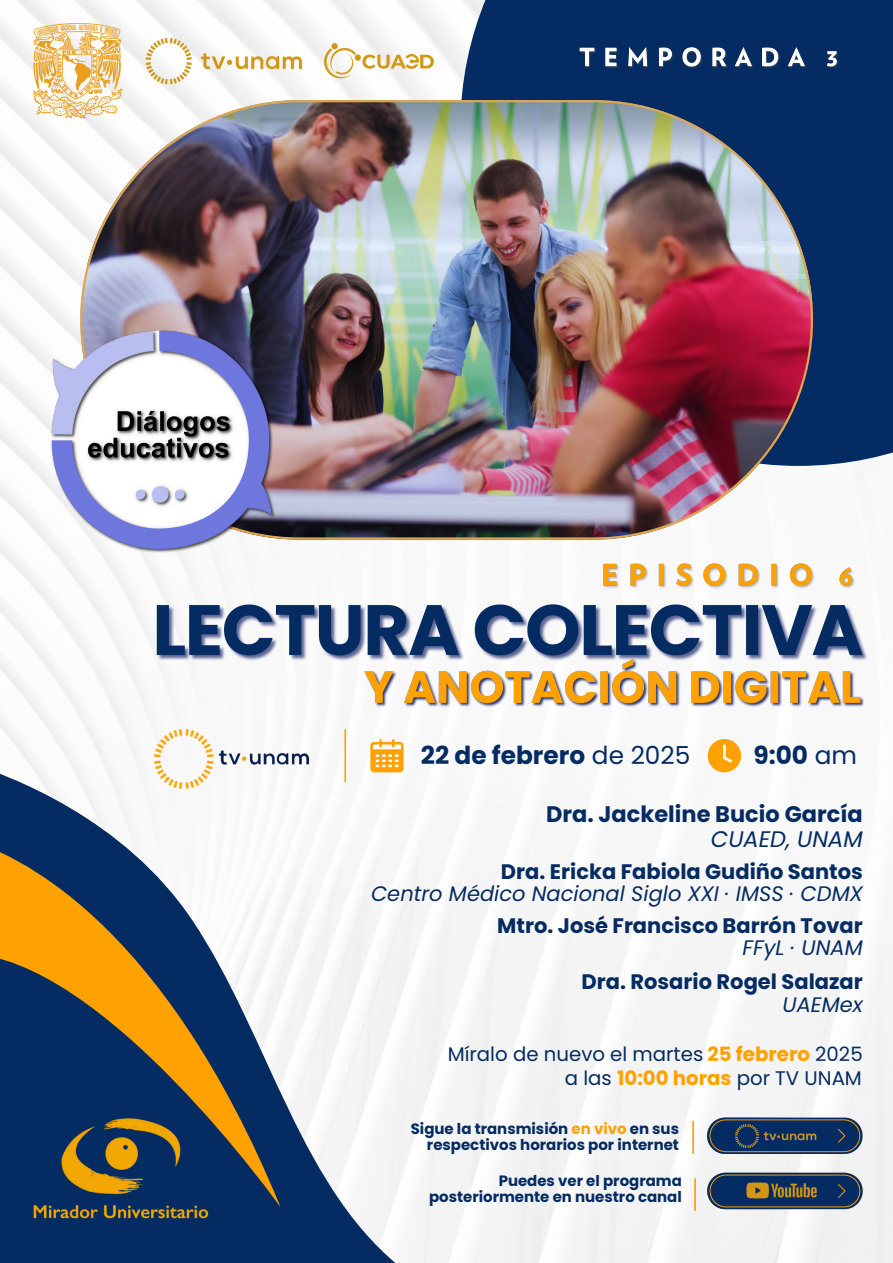
<style>
.page{position:relative;width:893px;height:1263px;background:#fff}
.page>*{position:absolute;margin:0;border:0;box-sizing:border-box;transform-origin:0 0}
.t1{font:700 24.83px "Poppins";color:#042c62}
.t2{font:700 22.5px/24.2px "Poppins";color:#042c62;text-align:right}
.t3{font:italic 21px/22.5px "Poppins";color:#042c62;text-align:right}
.t4{font:700 21px/22.5px "Poppins";color:#042c62;text-align:right}
.t5{font:19.73px "Poppins";color:#042c62}
.t6{font:700 14.92px/15.8px "Poppins";color:#042c62;text-align:right}
.s1{font-weight:400}
.s2{font-weight:400;font-style:italic}
.s3{font-weight:700;font-style:normal}
.s4{font-weight:700;color:#ffa100}
.s5{color:#ffa100}
</style>
<div class="page">
<img style="left:0;top:0;width:893px;height:1263px">
<svg style="left:0;top:762px;width:408px;height:501px;fill:#f5f5f5"></svg>
<svg style="left:0;top:839px;width:281px;height:368px;fill:#042c62"></svg>
<div style="left:460px;top:0;width:433px;height:466px;background:#042c62"></div>
<img style="left:80px;top:100px;width:733px;height:440px">
<img style="left:320px;top:34px;width:118px;height:53px">
<img style="left:141px;top:32px;width:168px;height:58px">
<svg style="left:707px;top:1117px;width:155px;height:37px;background:#384d67"></svg>
<img style="left:733px;top:1121px;width:86px;height:29px">
<svg style="left:707px;top:1173px;width:155px;height:36px;background:#2c4562"></svg>
<img style="left:742px;top:1178px;width:81px;height:25px">
<hr style="left:692px;top:1121px;width:2px;height:33px;background:#ffa100">
<hr style="left:694px;top:1178px;width:2px;height:33px;background:#ffa100">
<img style="left:26px;top:19px;width:103px;height:103px">
<img style="left:36px;top:312px;width:254px;height:253px">
<img style="left:24px;top:1112px;width:192px;height:121px">
<svg style="left:708px;top:739px;width:33px;height:33px"></svg>
<svg style="left:370px;top:739px;width:33px;height:33px"></svg>
<img style="left:154px;top:729px;width:155px;height:59px">
<hr style="left:344px;top:729px;width:2px;height:53px;background:#ffa100">
<img style="left:579px;top:47px;width:259px;height:21px">
<img style="left:601px;top:561px;width:262px;height:20px">
<img style="left:153px;top:581px;width:718px;height:100px">
<img style="left:352px;top:656px;width:515px;height:63px">
<p class="t1" style="left:421px;top:738px;width:271px">22 de febrero <span class="s1">de 2025</span></p>
<p class="t1" style="left:753px;top:738px;width:105px">9:00 <span class="s1">am</span></p>
<p class="t2" style="left:546px;top:802px;width:318px">Dra. Jackeline Bucio García<br><span class="s2">CUAED, UNAM</span></p>
<p class="t3" style="left:371px;top:860px;width:493px"><span class="s3">Dra. Ericka Fabiola Gudiño Santos<br></span>Centro Médico Nacional Siglo XXI · IMSS · CDMX</p>
<h5 class="t4" style="left:497px;top:914px;width:367px">Mtro. José Francisco Barrón Tovar<br><span class="s2">FFyL · UNAM</span></h5>
<p class="t4" style="left:581px;top:970px;width:283px;line-height:23.1px">Dra. Rosario Rogel Salazar<br><span class="s2">UAEMex</span></p>
<p class="t5" style="left:448px;top:1041px;width:416px">Míralo de nuevo el martes <span class="s4">25 febrero</span> 2025</p>
<p class="t5" style="left:565px;top:1064px;width:298px">a las <span class="s4">10:00 horas</span> por TV UNAM</p>
<p class="t6" style="left:411px;top:1121px;width:270px">Sigue la transmisión <span class="s5">en vivo</span> en sus respectivos horarios por internet</p>
<p class="t6" style="left:429px;top:1173px;width:254px">Puedes ver el programa posteriormente en nuestro canal</p>
</div>
